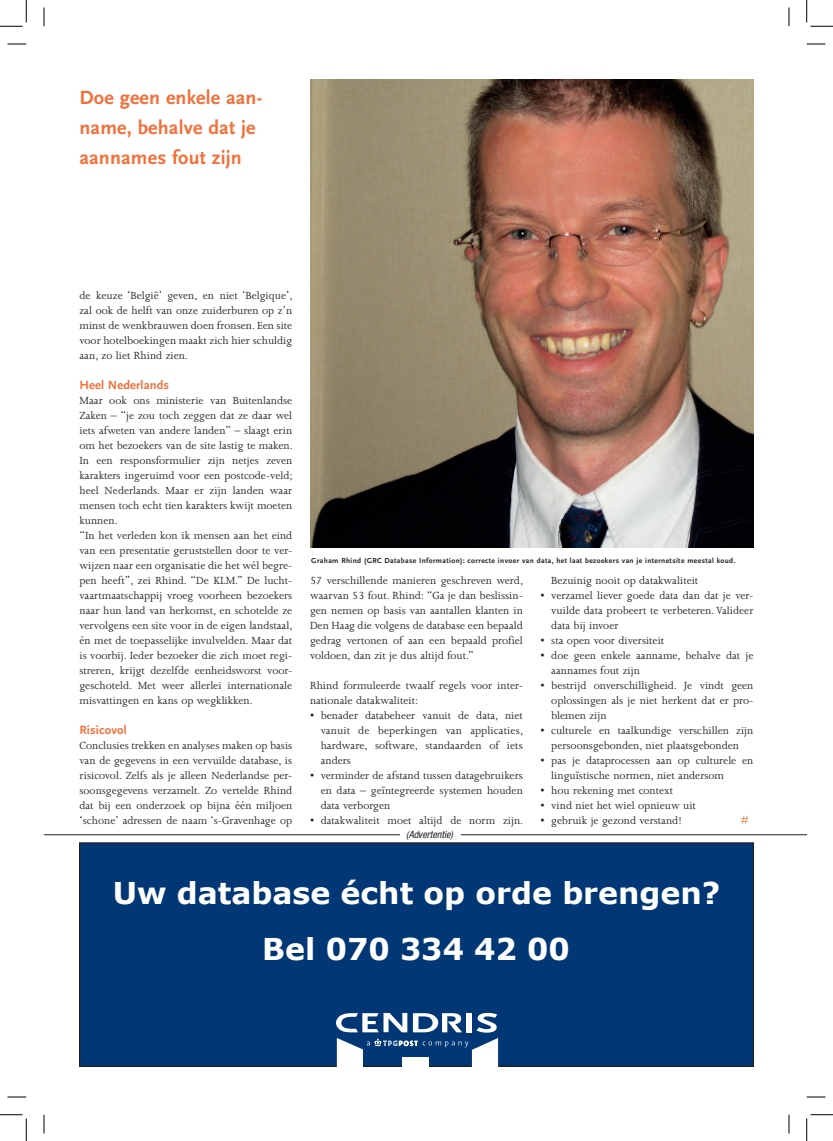
<style>
.page{position:relative;width:833px;height:1141px;background:#fff}
.page>*{position:absolute;margin:0;border:0;box-sizing:border-box;transform-origin:0 0}
.t1{font:700 30px/56.2px "Verdana";color:#fff;text-align:center}
.t2{font:700 20px/30px "Scala Sans";letter-spacing:.01em;color:#f26f39}
.t3{font:700 12.5px "Scala Sans";letter-spacing:.01em;color:#f26f39}
.t4{font:11.88px/15px "Joanna";color:#231f20;text-align:justify}
.t5{font:11.88px "Joanna";color:#f26f39}
.t6{font:italic condensed 10px "Helvetica Neue";color:#231f20}
.t7{font:700 7.5px "Scala Sans";letter-spacing:.05em;color:#231f20}
</style>
<div class="page">
<div style="left:79px;top:842px;width:674px;height:224px;background:#013775"></div>
<div style="left:79px;top:842px;width:674px;height:224px;border:1px solid #231f20"></div>
<svg style="left:336px;top:1012px;width:161px;height:54px"></svg>
<img style="left:310px;top:79px;width:443px;height:468px">
<hr style="left:460px;top:834px;width:346px;height:1px;background:#231f20">
<hr style="left:44px;top:834px;width:355px;height:1px;background:#231f20">
<svg style="left:8px;top:43px;width:18px;height:2px"></svg>
<svg style="left:806px;top:43px;width:19px;height:2px"></svg>
<svg style="left:8px;top:1096px;width:18px;height:1px"></svg>
<svg style="left:806px;top:1096px;width:19px;height:1px"></svg>
<svg style="left:43px;top:8px;width:2px;height:18px"></svg>
<svg style="left:43px;top:1114px;width:2px;height:19px"></svg>
<svg style="left:788px;top:8px;width:1px;height:18px"></svg>
<svg style="left:788px;top:1114px;width:1px;height:19px"></svg>
<svg style="left:0;top:0;width:27px;height:27px"></svg>
<svg style="left:0;top:1114px;width:27px;height:26px"></svg>
<svg style="left:806px;top:0;width:26px;height:27px"></svg>
<svg style="left:806px;top:1114px;width:26px;height:26px"></svg>
<h2 class="t2" style="left:79px;top:83px;width:184px">Doe geen enkele aan&shy;name, behalve dat je aannames fout zijn</h2>
<p class="t4" style="left:79px;top:288px;width:215px">de keuze ‘België’ geven, en niet ‘Belgique’, zal ook de helft van onze zuiderburen op z’n minst de wenkbrauwen doen fronsen. Een site voor hotelboekingen maakt zich hier schuldig aan, zo liet Rhind zien.</p>
<p class="t3" style="left:79px;top:378px;width:91px">Heel Nederlands</p>
<p class="t4" style="left:79px;top:393px;width:215px;text-align:left">Maar ook ons ministerie van Buitenlandse Zaken – “je zou toch zeggen dat ze daar wel iets afweten van andere landen” – slaagt erin om het bezoekers van de site lastig te maken.<br>In een responsformulier zijn netjes zeven karakters ingeruimd voor een postcode-veld; heel Nederlands. Maar er zijn landen waar mensen toch echt tien karakters kwijt moeten kunnen.<br>“In het verleden kon ik mensen aan het eind van een presentatie geruststellen door te ver&shy;wijzen naar een organisatie die het wél begre&shy;pen heeft”, zei Rhind. “De KLM.” De lucht&shy;vaartmaatschappij vroeg voorheen bezoekers naar hun land van herkomst, en schotelde ze vervolgens een site voor in de eigen landstaal, én met de toepasselijke invulvelden. Maar dat is voorbij. Ieder bezoeker die zich moet regi&shy;streren, krijgt dezelfde eenheidsworst voor&shy;geschoteld. Met weer allerlei internationale misvattingen en kans op wegklikken.</p>
<p class="t3" style="left:79px;top:723px;width:49px">Risicovol</p>
<p class="t4" style="left:79px;top:738px;width:214px">Conclusies trekken en analyses maken op basis van de gegevens in een vervuilde database, is risicovol. Zelfs als je alleen Nederlandse per&shy;soonsgegevens verzamelt. Zo vertelde Rhind dat bij een onderzoek op bijna één miljoen ‘schone’ adressen de naam ‘s-Gravenhage op</p>
<p class="t7" style="left:311px;top:556px;width:425px">Graham Rhind (GRC Database Information): correcte invoer van data, het laat bezoekers van je internetsite meestal koud.</p>
<p class="t4" style="left:310px;top:573px;width:215px">57 verschillende manieren geschreven werd, waarvan 53 fout. Rhind: “Ga je dan beslissin&shy;gen nemen op basis van aantallen klanten in Den Haag die volgens de database een bepaald gedrag vertonen of aan een bepaald profiel voldoen, dan zit je dus altijd fout.”</p>
<p class="t4" style="left:310px;top:678px;width:214px">Rhind formuleerde twaalf regels voor inter&shy;nationale datakwaliteit:</p>
<p class="t4" style="left:320px;top:708px;width:204px;text-indent:-11px">• benader databeheer vanuit de data, niet vanuit de beperkingen van applicaties, hardware, software, standaarden of iets anders</p>
<p class="t4" style="left:320px;top:768px;width:203px;text-indent:-11px">• verminder de afstand tussen datagebruikers en data – geïntegreerde systemen houden data verborgen</p>
<p class="t4" style="left:310px;top:813px;width:214px">• datakwaliteit moet altijd de norm zijn.</p>
<p class="t5" style="left:740px;top:814px;width:9px">#</p>
<p class="t4" style="left:551px;top:573px;width:148px">Bezuinig nooit op datakwaliteit</p>
<p class="t4" style="left:551px;top:588px;width:203px;text-indent:-11px">• verzamel liever goede data dan dat je ver&shy;vuilde data probeert te verbeteren. Valideer data bij invoer</p>
<p class="t4" style="left:540px;top:633px;width:125px">• sta open voor diversiteit</p>
<p class="t4" style="left:551px;top:648px;width:203px;text-indent:-11px">• doe geen enkele aanname, behalve dat je aannames fout zijn</p>
<p class="t4" style="left:551px;top:678px;width:203px;text-indent:-11px">• bestrijd onverschilligheid. Je vindt geen oplossingen als je niet herkent dat er pro&shy;blemen zijn</p>
<p class="t4" style="left:540px;top:723px;width:214px;text-align:center">• culturele en taalkundige verschillen zijn persoonsgebonden, niet plaatsgebonden</p>
<p class="t4" style="left:551px;top:753px;width:203px;text-indent:-11px">• pas je dataprocessen aan op culturele en linguïstische normen, niet andersom</p>
<p class="t4" style="left:540px;top:783px;width:134px">• hou rekening met context</p>
<p class="t4" style="left:540px;top:798px;width:157px">• vind niet het wiel opnieuw uit</p>
<p class="t4" style="left:540px;top:813px;width:142px">• gebruik je gezond verstand!</p>
<p class="t6" style="left:406px;top:828px;width:48px">(Advertentie)</p>
<h1 class="t1" style="left:113px;top:863px;width:609px">Uw database écht op orde brengen?<br>Bel 070 334 42 00</h1>
</div>
